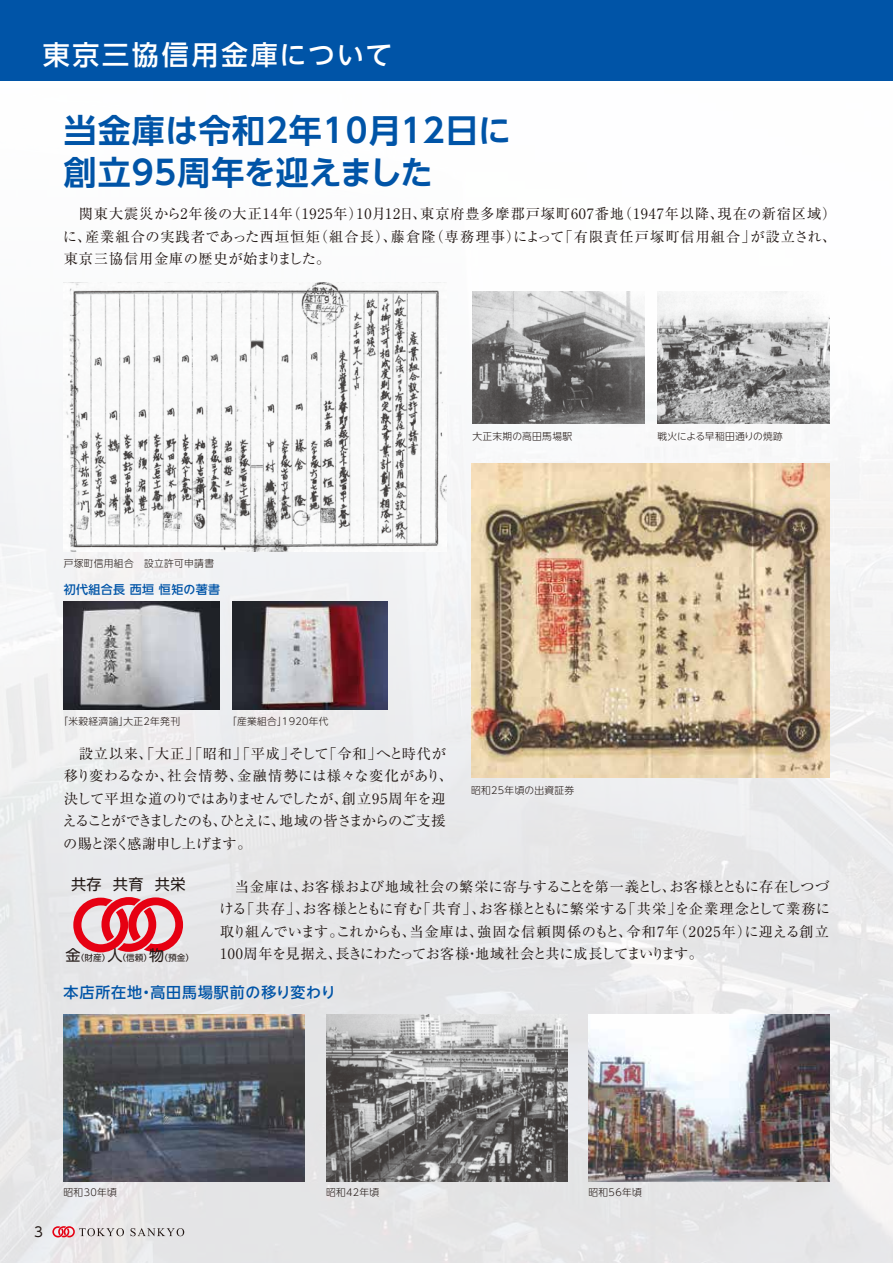
<style>
.page{position:relative;width:893px;height:1263px;background:#fff}
.page>*{position:absolute;margin:0;border:0;box-sizing:border-box;transform-origin:0 0}
.t1{font:700 33px/42px "UD Shin Go NT Pr 6 N De";letter-spacing:.03em;color:#0054a7}
.t2{font:500 27px "UD Shin Go NT Pr 6 N";letter-spacing:.1em;color:#fff}
.t3{font:15.15px "Shin M Go Pro";color:#221815}
.t4{font:500 15px "UD Shin Go NT Pr 6 N";letter-spacing:.06em;color:#0054a7}
.t5{font:14.25px/22.5px "Ryumin Pr 6 N";color:#221815;text-align:justify}
.t6{font:14.25px/22.5px "Ryumin Pr 6 N";letter-spacing:-.025em;color:#221815}
.t7{font:13.5px "UD Shin Go NT Pr 6 N";color:#221815}
.t8{font:500 12px "UD Shin Go NT Pr 6 N";letter-spacing:.03em;color:#0054a7}
.t9{font:300 9.75px "UD Shin Go NT Pr 6 N";letter-spacing:.03em;color:#221815}
.t10{font:300 9.75px "UD Shin Go NT Pr 6 N";color:#221815}
.t11{font:8.7px "Shin M Go Pro";color:#221815}
.s1{font-size:15.15px}
</style>
<div class="page">
<img style="left:0;top:930px;width:893px;height:333px">
<div style="left:0;top:0;width:893px;height:930px;background:linear-gradient(to bottom,#fff,#e7e8ea)"></div>
<img style="left:471px;top:463px;width:358px;height:314px">
<img style="left:64px;top:283px;width:382px;height:269px">
<img style="left:64px;top:1014px;width:241px;height:168px">
<img style="left:326px;top:1014px;width:241px;height:168px">
<img style="left:588px;top:1014px;width:242px;height:168px">
<img style="left:472px;top:291px;width:173px;height:133px">
<img style="left:657px;top:291px;width:173px;height:133px">
<img style="left:64px;top:602px;width:155px;height:108px">
<img style="left:232px;top:602px;width:156px;height:107px">
<div style="left:0;top:0;width:893px;height:81px;background:#0054a7"></div>
<svg style="left:73px;top:897px;width:110px;height:55px;background:#e6707a"></svg>
<svg style="left:131px;top:1228px;width:53px;height:8px"></svg>
<svg style="left:52px;top:1226px;width:72px;height:11px"></svg>
<h2 class="t2" style="left:43px;top:33px;width:351px">東京三協信用金庫について</h2>
<h1 class="t1" style="left:64px;top:109px;width:449px">当金庫は令和2年10月12日に創立95周年を迎えました</h1>
<p class="t5" style="left:63px;top:202px;width:775px">　関東大震災から2年後の大正14年（1925年）10月12日、東京府豊多摩郡戸塚町607番地（1947年以降、現在の新宿区域）に、産業組合の実践者であった西垣恒矩（組合長）、藤倉隆（専務理事）によって「有限責任戸塚町信用組合」が設立され、東京三協信用金庫の歴史が始まりました。</p>
<p class="t9" style="left:64px;top:555px;width:152px">戸塚町信用組合　設立許可申請書</p>
<p class="t8" style="left:64px;top:579px;width:158px">初代組合長 西垣 恒矩の著書</p>
<p class="t9" style="left:58px;top:714px;width:123px">「米穀経濟論」大正2年発刊</p>
<p class="t9" style="left:227px;top:714px;width:103px">「産業組合」1920年代</p>
<p class="t9" style="left:472px;top:428px;width:101px">大正末期の高田馬場駅</p>
<p class="t10" style="left:657px;top:428px;width:127px">戦火による早稲田通りの焼跡</p>
<p class="t6" style="left:63px;top:741px;width:392px">　設立以来、「大正」「昭和」「平成」そして「令和」へと時代が移り変わるなか、社会情勢、金融情勢には様々な変化があり、決して平坦な道のりではありませんでしたが、創立95周年を迎えることができましたのも、ひとえに、地域の皆さまからのご支援の賜と深く感謝申し上げます。</p>
<p class="t5" style="left:219px;top:874px;width:612px">　当金庫は、お客様および地域社会の繁栄に寄与することを第一義とし、お客様とともに存在しつづける「共存」、お客様とともに育む「共育」、お客様とともに繁栄する「共栄」を企業理念として業務に取り組んでいます。これからも、当金庫は、強固な信頼関係のもと、令和7年（2025年）に迎える創立100周年を見据え、長きにわたってお客様・地域社会と共に成長してまいります。</p>
<p class="t9" style="left:471px;top:783px;width:105px">昭和25年頃の出資証券</p>
<p class="t3" style="left:71px;top:872px;width:116px">共存 共育 共栄</p>
<p class="t11" style="left:66px;top:950px;width:130px"><span class="s1">金</span>（財産）<span class="s1">人</span>（信頼）<span class="s1">物</span>（預金）</p>
<p class="t4" style="left:64px;top:980px;width:274px">本店所在地・高田馬場駅前の移り変わり</p>
<p class="t7" style="left:34px;top:1221px;width:10px">3</p>
<p class="t9" style="left:64px;top:1184px;width:55px">昭和30年頃</p>
<p class="t9" style="left:326px;top:1184px;width:55px">昭和42年頃</p>
<p class="t9" style="left:588px;top:1184px;width:55px">昭和56年頃</p>
</div>
